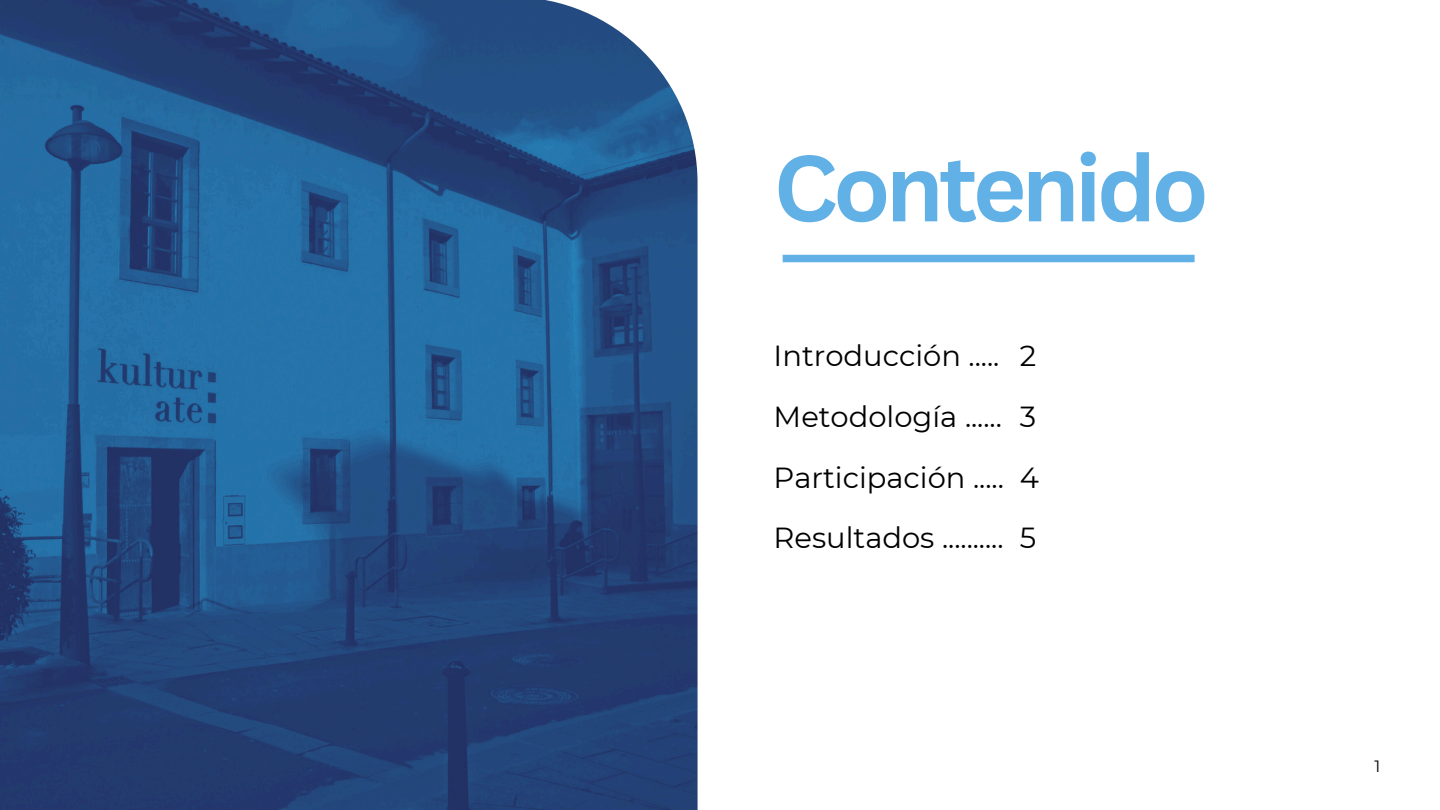
<style>
.page{position:relative;width:1440px;height:810px;background:#fff}
.page>*{position:absolute;margin:0;border:0;box-sizing:border-box;transform-origin:0 0}
.t1{font:700 91.5px "Canva Sans";letter-spacing:-.05em;color:#61b1e6}
.t2{font:29px "Montserrat";color:#000}
.t3{font:16.3px "Montserrat";color:#000}
</style>
<div class="page">
<img style="left:0;top:0;width:698px;height:810px">
<div style="left:783px;top:255px;width:412px;height:7px;background:#61b1e6"></div>
<h1 class="t1" style="left:774px;top:124px;width:437px">Contenido</h1>
<p class="t2" style="left:774px;top:338px;width:227px">Introducción .....</p>
<p class="t2" style="left:774px;top:399px;width:230px">Metodología ......</p>
<p class="t2" style="left:774px;top:460px;width:232px">Participación .....</p>
<p class="t2" style="left:774px;top:520px;width:231px">Resultados ..........</p>
<p class="t2" style="left:1020px;top:338px;width:18px">2</p>
<p class="t2" style="left:1020px;top:399px;width:18px">3</p>
<p class="t2" style="left:1020px;top:460px;width:21px">4</p>
<p class="t2" style="left:1020px;top:520px;width:18px">5</p>
<p class="t3" style="left:1374px;top:756px;width:7px">1</p>
</div>
